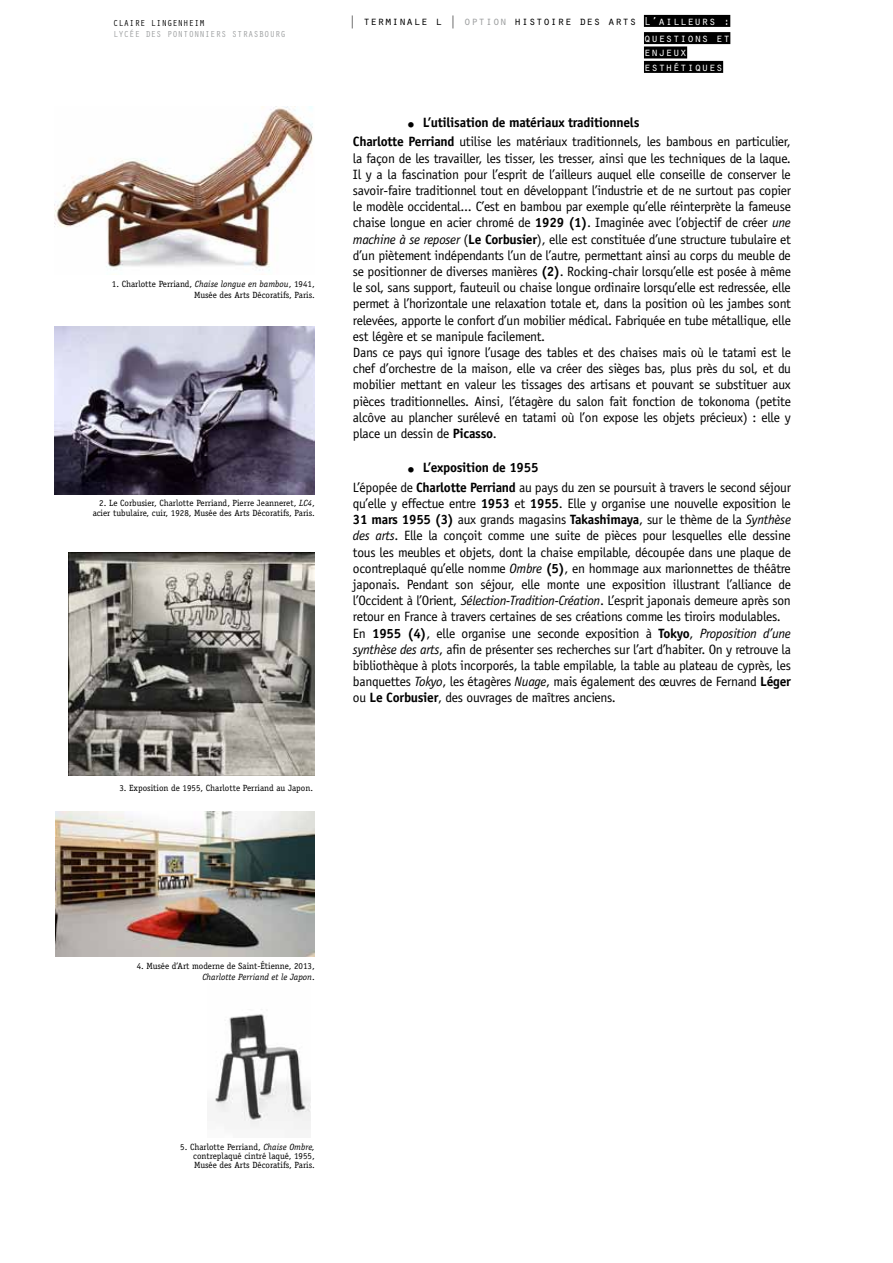
<style>
.page{position:relative;width:893px;height:1263px;background:#fff}
.page>*{position:absolute;margin:0;border:0;box-sizing:border-box;transform-origin:0 0}
.t1{font:13.5px/16.2px "Officina Sans Std";letter-spacing:-.02em;color:#000}
.t2{font:12px/17.2px "Orator Std";color:#000;text-align:right}
.t3{font:12px/14.4px "Orator Std";color:#fff}
.t4{font:9px/10.5px "Officina Serif Std";color:#000;text-align:right}
.t5{font:9px "Orator Std";color:#9c9e9f}
.t6{font:9px "Orator Std";color:#000}
.s1{font-style:italic}
.s2{color:#9c9e9f}
.s3{color:#fff}
.s4{font-weight:700;font-size:28.5px}
.s5{font-weight:700}
</style>
<div class="page">
<div style="left:644px;top:15px;width:86px;height:12px;background:#000"></div>
<div style="left:644px;top:32px;width:86px;height:12px;background:#000"></div>
<div style="left:644px;top:46px;width:43px;height:12px;background:#000"></div>
<div style="left:644px;top:61px;width:79px;height:12px;background:#000"></div>
<img style="left:68px;top:553px;width:246px;height:222px">
<img style="left:54px;top:327px;width:261px;height:168px">
<img style="left:54px;top:106px;width:259px;height:169px">
<img style="left:56px;top:811px;width:259px;height:146px">
<img style="left:215px;top:1014px;width:96px;height:116px">
<p class="t6" style="left:113px;top:17px;width:93px">CLAIRE LINGENHEIM</p>
<p class="t5" style="left:113px;top:28px;width:174px">LYCÉE DES PONTONNIERS STRASBOURG</p>
<p class="t4" style="left:112px;top:279px;width:204px">1. Charlotte Perriand, <span class="s1">Chaise longue en bambou</span>, 1941,<br>Musée des Arts Décoratifs, Paris.</p>
<p class="t4" style="left:93px;top:497px;width:223px">2. Le Corbusier, Charlotte Perriand, Pierre Jeanneret, <span class="s1">LC4</span>, acier tubulaire, cuir, 1928, Musée des Arts Décoratifs, Paris.</p>
<p class="t4" style="left:119px;top:783px;width:195px">3. Exposition de 1955, Charlotte Perriand au Japon.</p>
<p class="t2" style="left:349px;top:11px;width:383px">| terminale l | <span class="s2">option</span> histoire des arts <span class="s3">L’ailleurs : questions et</span></p>
<p class="t3" style="left:644px;top:44px;width:81px">enjeux esthétiques</p>
<p class="t1" style="left:353px;top:113px;width:439px;line-height:19.5px;text-indent:54px"><span class="s4">.</span> <span class="s5">L’utilisation de matériaux traditionnels<br>Charlotte Perriand</span> utilise les matériaux traditionnels, les bambous en particulier,</p>
<p class="t1" style="left:353px;top:150px;width:440px">la façon de les travailler, les tisser, les tresser, ainsi que les techniques de la laque.<br>Il y a la fascination pour l’esprit de l’ailleurs auquel elle conseille de conserver le savoir-faire traditionnel tout en développant l’industrie et de ne surtout pas copier le modèle occidental... C’est en bambou par exemple qu’elle réinterprète la fameuse chaise longue en acier chromé de <span class="s5">1929 (1)</span>. Imaginée avec l’objectif de créer <span class="s1">une machine à se reposer</span> (<span class="s5">Le Corbusier</span>), elle est constituée d’une structure tubulaire et d’un piètement indépendants l’un de l’autre, permettant ainsi au corps du meuble de se positionner de diverses manières <span class="s5">(2)</span>. Rocking-chair lorsqu’elle est posée à même le sol, sans support, fauteuil ou chaise longue ordinaire lorsqu’elle est redressée, elle permet à l’horizontale une relaxation totale et, dans la position où les jambes sont relevées, apporte le confort d’un mobilier médical. Fabriquée en tube métallique, elle est légère et se manipule facilement.<br>Dans ce pays qui ignore l’usage des tables et des chaises mais où le tatami est le chef d’orchestre de la maison, elle va créer des sièges bas, plus près du sol, et du mobilier mettant en valeur les tissages des artisans et pouvant se substituer aux pièces traditionnelles. Ainsi, l’étagère du salon fait fonction de tokonoma (petite alcôve au plancher surélevé en tatami où l’on expose les objets précieux) : elle y place un dessin de <span class="s5">Picasso</span>.</p>
<p class="t1" style="left:353px;top:458px;width:440px;line-height:19.5px;text-indent:54px"><span class="s4">.</span> <span class="s5">L’exposition de 1955<br></span>L’épopée de <span class="s5">Charlotte Perriand</span> au pays du zen se poursuit à travers le second séjour</p>
<p class="t1" style="left:353px;top:495px;width:440px">qu’elle y effectue entre <span class="s5">1953</span> et <span class="s5">1955</span>. Elle y organise une nouvelle exposition le <span class="s5">31 mars 1955 (3)</span> aux grands magasins <span class="s5">Takashimaya</span>, sur le thème de la <span class="s1">Synthèse des arts</span>. Elle la conçoit comme une suite de pièces pour lesquelles elle dessine tous les meubles et objets, dont la chaise empilable, découpée dans une plaque de ocontreplaqué qu’elle nomme <span class="s1">Ombre</span> <span class="s5">(5)</span>, en hommage aux marionnettes de théâtre japonais. Pendant son séjour, elle monte une exposition illustrant l’alliance de l’Occident à l’Orient, <span class="s1">Sélection-Tradition-Création</span>. L’esprit japonais demeure après son retour en France à travers certaines de ses créations comme les tiroirs modulables.<br>En <span class="s5">1955 (4)</span>, elle organise une seconde exposition à <span class="s5">Tokyo</span>, <span class="s1">Proposition d’une synthèse des arts</span>, afin de présenter ses recherches sur l’art d’habiter. On y retrouve la bibliothèque à plots incorporés, la table empilable, la table au plateau de cyprès, les banquettes <span class="s1">Tokyo</span>, les étagères <span class="s1">Nuage</span>, mais également des œuvres de Fernand <span class="s5">Léger </span>ou <span class="s5">Le Corbusier</span>, des ouvrages de maîtres anciens.</p>
<p class="t4" style="left:137px;top:960px;width:179px">4. Musée d’Art moderne de Saint-Étienne, 2013,<br><span class="s1">Charlotte Perriand et le Japon</span>.</p>
<p class="t4" style="left:193px;top:1143px;width:123px;line-height:9px;text-align:justify;text-indent:-13px">5. Charlotte Perriand, <span class="s1">Chaise Ombre, </span>contreplaqué cintré laqué, 1955, Musée des Arts Décoratifs, Paris.</p>
</div>
